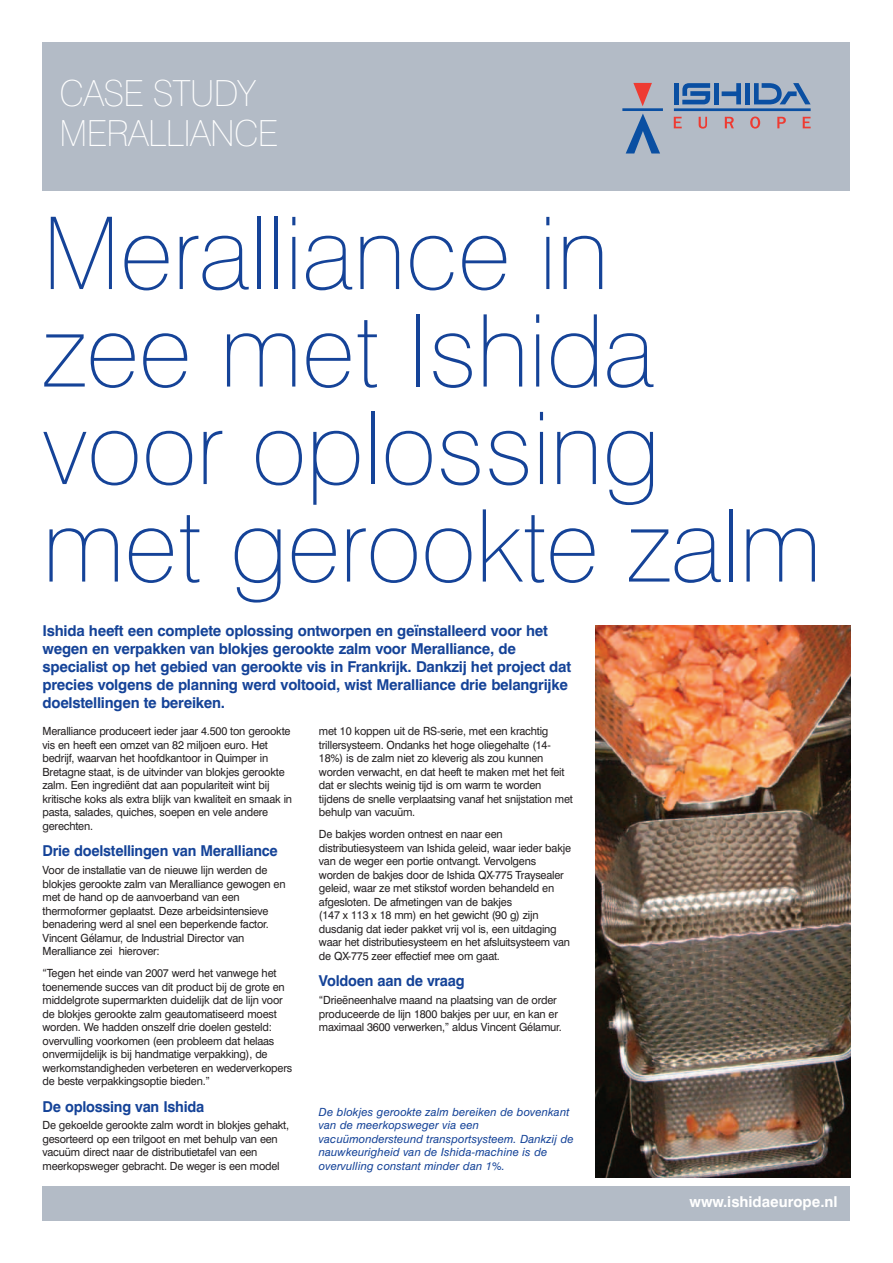
<style>
.page{position:relative;width:893px;height:1263px;background:#fff}
.page>*{position:absolute;margin:0;border:0;box-sizing:border-box;transform-origin:0 0}
.t1{font:100 100.5px/97.5px "Swiss 721 BT";color:#154398}
.t2{font:100 36px/40.2px "Swiss 721 BT";letter-spacing:-.02em;color:#fff}
.t3{font:700 15px/18px "Swiss 721 BT";letter-spacing:-.015em;color:#154398}
.t4{font:700 15px "Swiss 721 BT";color:#fff}
.t5{font:11.25px/13.5px "Swiss 721 BT";letter-spacing:-.015em;color:#231f20}
.t6{font:italic 11.25px/13.5px "Swiss 721 BT";letter-spacing:.01em;color:#154398}
</style>
<div class="page">
<div style="left:43px;top:1186px;width:807px;height:34px;background:#b3bbc6"></div>
<div style="left:43px;top:43px;width:807px;height:148px;background:#b3bbc6"></div>
<hr style="left:674px;top:108px;width:137px;height:3px;background:#0a4fa2">
<hr style="left:622px;top:108px;width:41px;height:3px;background:#0a4fa2">
<svg style="left:633px;top:83px;width:19px;height:23px"></svg>
<hr style="left:674px;top:83px;width:4px;height:21px;background:#0a4fa2">
<div style="left:714px;top:83px;width:5px;height:21px;background:#0a4fa2"></div>
<svg style="left:722px;top:83px;width:19px;height:21px"></svg>
<div style="left:745px;top:83px;width:5px;height:21px;background:#0a4fa2"></div>
<svg style="left:682px;top:83px;width:28px;height:21px"></svg>
<svg style="left:626px;top:114px;width:34px;height:39px"></svg>
<svg style="left:754px;top:83px;width:57px;height:21px"></svg>
<svg style="left:674px;top:117px;width:8px;height:11px"></svg>
<svg style="left:699px;top:117px;width:8px;height:12px"></svg>
<svg style="left:725px;top:117px;width:9px;height:11px"></svg>
<svg style="left:750px;top:117px;width:10px;height:12px"></svg>
<svg style="left:777px;top:117px;width:9px;height:11px"></svg>
<svg style="left:803px;top:117px;width:8px;height:11px"></svg>
<img style="left:595px;top:625px;width:255px;height:553px">
<h2 class="t2" style="left:60px;top:76px;width:220px">CASE STUDY<br>MERALLIANCE</h2>
<h1 class="t1" style="left:43px;top:213px;width:781px">Meralliance in<br>zee met Ishida voor oplossing met gerookte zalm</h1>
<p class="t3" style="left:43px;top:623px;width:530px">Ishida heeft een complete oplossing ontworpen en geïnstalleerd voor het wegen en verpakken van blokjes gerookte zalm voor Meralliance, de specialist op het gebied van gerookte vis in Frankrijk. Dankzij het project dat precies volgens de planning werd voltooid, wist Meralliance drie belangrijke doelstellingen te bereiken.</p>
<p class="t5" style="left:43px;top:726px;width:251px">Meralliance produceert ieder jaar 4.500 ton gerookte vis en heeft een omzet van 82 miljoen euro. Het bedrijf, waarvan het hoofdkantoor in Quimper in Bretagne staat, is de uitvinder van blokjes gerookte zalm. Een ingrediënt dat aan populariteit wint bij kritische koks als extra blijk van kwaliteit en smaak in pasta, salades, quiches, soepen en vele andere gerechten.</p>
<h3 class="t3" style="left:43px;top:843px;width:237px">Drie doelstellingen van Meralliance</h3>
<p class="t5" style="left:43px;top:864px;width:245px">Voor de installatie van de nieuwe lijn werden de blokjes gerookte zalm van Meralliance gewogen en met de hand op de aanvoerband van een thermoformer geplaatst. Deze arbeidsintensieve benadering werd al snel een beperkende factor.<br>Vincent Gélamur, de Industrial Director van Meralliance zei hierover:</p>
<p class="t5" style="left:43px;top:967px;width:251px">“Tegen het einde van 2007 werd het vanwege het toenemende succes van dit product bij de grote en middelgrote supermarkten duidelijk dat de lijn voor de blokjes gerookte zalm geautomatiseerd moest worden. We hadden onszelf drie doelen gesteld: overvulling voorkomen (een probleem dat helaas onvermijdelijk is bij handmatige verpakking), de werkomstandigheden verbeteren en wederverkopers de beste verpakkingsoptie bieden.”</p>
<h3 class="t3" style="left:43px;top:1098px;width:163px">De oplossing van Ishida</h3>
<p class="t5" style="left:43px;top:1120px;width:248px">De gekoelde gerookte zalm wordt in blokjes gehakt, gesorteerd op een trilgoot en met behulp van een vacuüm direct naar de distributietafel van een meerkopsweger gebracht. De weger is een model</p>
<p class="t5" style="left:319px;top:726px;width:255px">met 10 koppen uit de RS-serie, met een krachtig trillersysteem. Ondanks het hoge oliegehalte (14- 18%) is de zalm niet zo kleverig als zou kunnen worden verwacht, en dat heeft te maken met het feit dat er slechts weinig tijd is om warm te worden tijdens de snelle verplaatsing vanaf het snijstation met behulp van vacuüm.</p>
<p class="t5" style="left:319px;top:829px;width:254px">De bakjes worden ontnest en naar een distributiesysteem van Ishida geleid, waar ieder bakje van de weger een portie ontvangt. Vervolgens worden de bakjes door de Ishida QX-775 Traysealer geleid, waar ze met stikstof worden behandeld en afgesloten. De afmetingen van de bakjes<br>(147 x 113 x 18 mm) en het gewicht (90 g) zijn dusdanig dat ieder pakket vrij vol is, een uitdaging waar het distributiesysteem en het afsluitsysteem van de QX-775 zeer effectief mee om gaat.</p>
<h3 class="t3" style="left:319px;top:973px;width:147px">Voldoen aan de vraag</h3>
<p class="t5" style="left:319px;top:994px;width:244px">“Drieëneenhalve maand na plaatsing van de order produceerde de lijn 1800 bakjes per uur, en kan er maximaal 3600 verwerken,” aldus Vincent Gélamur.</p>
<p class="t6" style="left:319px;top:1106px;width:256px">De blokjes gerookte zalm bereiken de bovenkant van de meerkopsweger via een vacuümondersteund transportsysteem. Dankzij de nauwkeurigheid van de Ishida-machine is de overvulling constant minder dan 1%.</p>
<h3 class="t4" style="left:690px;top:1196px;width:150px">www.ishidaeurope.nl</h3>
</div>
